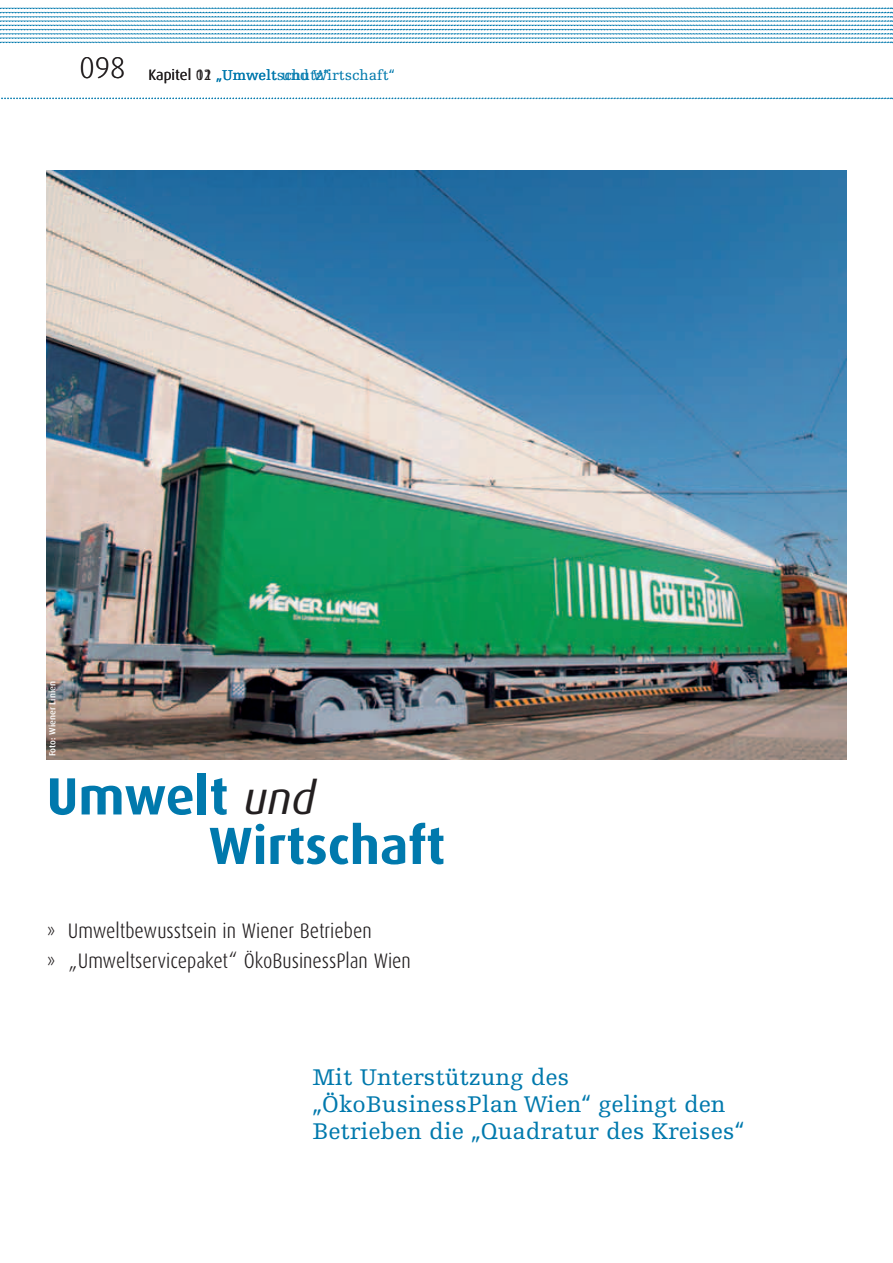
<style>
.page{position:relative;width:893px;height:1263px;background:#fff}
.page>*{position:absolute;margin:0;border:0;box-sizing:border-box;transform-origin:0 0}
.t1{font:700 52.5px/49.5px "Dax";color:#0079ad}
.t2{font:300 30px "Dax";color:#231f20}
.t3{font:24px/27px "Egyptienne F";color:#0079ad}
.t4{font:300 21px/30px "Dax Condensed";color:#231f20}
.t5{font:15px "Egyptienne F";color:#0079ad}
.t6{font:15px "Dax";color:#231f20}
.t7{font:500 9px "Dax";color:#fff}
.s1{font-family:"Dax";color:#231f20}
.s2{font-weight:400;font-style:italic;font-size:45px;color:#231f20}
</style>
<div class="page">
<img style="left:47px;top:171px;width:799px;height:588px">
<svg style="left:0;top:7px;width:893px;height:36px"></svg>
<svg style="left:1px;top:98px;width:892px;height:1px"></svg>
<p class="t2" style="left:80px;top:55px;width:47px">098</p>
<p class="t5" style="left:196px;top:69px;width:200px"><span class="s1">01</span> „Umwelt und Wirtschaft“</p>
<p class="t6" style="left:148px;top:68px;width:65px">Kapitel 12</p>
<p class="t5" style="left:277px;top:69px;width:54px">schutz“</p>
<p class="t7" style="left:48px;top:756px;width:77px;rotate:-90deg">Foto: Wiener Linien</p>
<h1 class="t1" style="left:209px;top:775px;width:238px;text-indent:-162px">Umwelt <span class="s2">und<br></span>Wirtschaft</h1>
<p class="t4" style="left:47px;top:917px;width:366px">» Umweltbewusstsein in Wiener Betrieben<br>» „Umweltservicepaket“ ÖkoBusinessPlan Wien</p>
<p class="t3" style="left:312px;top:1065px;width:433px">Mit Unterstützung des „ÖkoBusinessPlan Wien“ gelingt den<br>Betrieben die „Quadratur des Kreises“</p>
</div>
